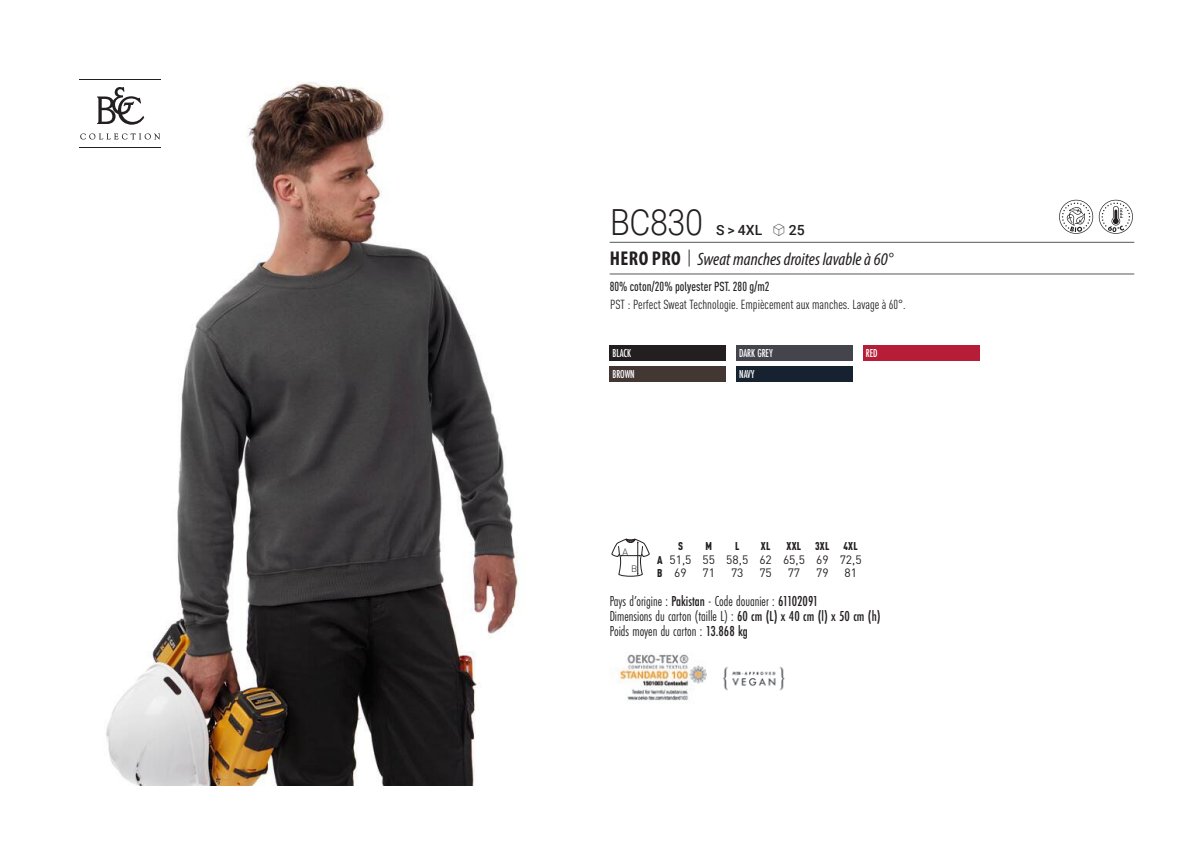
<style>
.page{position:relative;width:1191px;height:842px;background:#fff}
.page>*{position:absolute;margin:0;border:0;box-sizing:border-box;transform-origin:0 0}
.t1{font:300 36px "Roboto";letter-spacing:-.015em;color:#231f20;scale:.9 1}
.t2{font:italic 18px "Myriad Variable Concept";color:#231f20}
.t3{font:15px "Futura PT Cond";color:#231f20;scale:.95 1}
.t4{font:500 14px "Roboto";color:#231f20}
.t5{font:condensed 13px "DIN Pro";color:#231f20}
.grammage_2020{font:500 condensed 13px "DIN Pro";color:#231f20;scale:.95 1}
._88_tailles_tab_maig{font:12px/13.6px "DIN Pro";color:#231f20}
.Coloris_nuancier_bla{font:500 12px "Futura PT Cond";letter-spacing:-.01em;color:#fff;scale:.9 1}
._88_tailles_tab_maig-2{font:900 condensed 11.2px "DIN Pro";letter-spacing:.02em;color:#231f20;scale:.95 1}
.t6{font:300 9.2px "DIN";color:#231f20}
.s1{font-family:"Linotype Shapeshifter";font-weight:400;font-size:16px}
.s2{font-family:"Myriad Pro";font-weight:700;font-style:normal;font-stretch:condensed;font-size:20px}
.s3{font-family:"Roboto Condensed";font-weight:300;font-style:normal;font-size:20px}
.s4{font-weight:900;font-stretch:condensed;font-size:11.2px}
.s5{font-weight:500}
</style>
<div class="page">
<img style="left:106px;top:82px;width:413px;height:703px">
<hr style="left:79px;top:79px;width:82px;height:1px;background:#231f20">
<hr style="left:79px;top:147px;width:82px;height:1px;background:#231f20">
<svg style="left:80px;top:133px;width:80px;height:7px"></svg>
<svg style="left:97px;top:87px;width:47px;height:38px"></svg>
<div style="left:609px;top:345px;width:117px;height:16px;background:#231f20"></div>
<div style="left:609px;top:367px;width:117px;height:15px;background:#423733"></div>
<div style="left:736px;top:345px;width:116px;height:16px;background:#43444c"></div>
<div style="left:736px;top:367px;width:116px;height:15px;background:#172231"></div>
<div style="left:863px;top:345px;width:116px;height:16px;background:#b61e37"></div>
<svg style="left:1059px;top:200px;width:73px;height:34px"></svg>
<svg style="left:611px;top:539px;width:38px;height:37px"></svg>
<img style="left:619px;top:654px;width:87px;height:47px">
<img style="left:722px;top:667px;width:63px;height:24px">
<hr style="left:609px;top:242px;width:525px;height:1px;background:#57585a">
<hr style="left:609px;top:274px;width:525px;height:1px;background:#57585a">
<p class="t1" style="left:610px;top:197px;width:105px">BC830</p>
<p class="t4" style="left:716px;top:220px;width:90px">S &gt; 4XL <span class="s1">S</span> 25</p>
<p class="t2" style="left:610px;top:249px;width:284px"><span class="s2">HERO PRO</span> <span class="s3">|</span> Sweat manches droites lavable à 60°</p>
<p class="grammage_2020" style="left:609px;top:277px;width:170px">80% coton/20% polyester PST. 280 g/m2</p>
<p class="t5" style="left:610px;top:295px;width:297px">PST : Perfect Sweat Technologie. Empiècement aux manches. Lavage à 60°.</p>
<p class="Coloris_nuancier_bla" style="left:612px;top:346px;width:22px">BLACK</p>
<p class="Coloris_nuancier_bla" style="left:612px;top:367px;width:26px">BROWN</p>
<p class="Coloris_nuancier_bla" style="left:739px;top:346px;width:39px">DARK GREY</p>
<p class="Coloris_nuancier_bla" style="left:739px;top:367px;width:18px">NAVY</p>
<p class="Coloris_nuancier_bla" style="left:866px;top:346px;width:15px">RED</p>
<p class="t6" style="left:622px;top:546px;width:7px">A</p>
<p class="t6" style="left:631px;top:563px;width:8px">B</p>
<p class="_88_tailles_tab_maig-2" style="left:678px;top:538px;width:7px">S</p>
<p class="_88_tailles_tab_maig-2" style="left:705px;top:538px;width:8px">M</p>
<p class="_88_tailles_tab_maig-2" style="left:735px;top:538px;width:6px">L</p>
<p class="_88_tailles_tab_maig-2" style="left:761px;top:538px;width:12px">XL</p>
<p class="_88_tailles_tab_maig-2" style="left:786px;top:538px;width:46px">XXL 3XL</p>
<p class="_88_tailles_tab_maig-2" style="left:843px;top:538px;width:16px">4XL</p>
<p class="_88_tailles_tab_maig" style="left:657px;top:551px;width:206px"><span class="s4">A</span> 51,5 55 58,5 62 65,5 69 72,5<br><span class="s4">B</span> 69</p>
<p class="_88_tailles_tab_maig" style="left:702px;top:565px;width:14px">71</p>
<p class="_88_tailles_tab_maig" style="left:731px;top:565px;width:14px">73</p>
<p class="_88_tailles_tab_maig" style="left:759px;top:565px;width:14px">75</p>
<p class="_88_tailles_tab_maig" style="left:787px;top:565px;width:14px">77</p>
<p class="_88_tailles_tab_maig" style="left:816px;top:565px;width:14px">79</p>
<p class="_88_tailles_tab_maig" style="left:844px;top:565px;width:14px">81</p>
<p class="t3" style="left:609px;top:592px;width:221px">Pays d’origine : <span class="s5">Pakistan</span> - Code douanier : <span class="s5">61102091</span></p>
<p class="t3" style="left:609px;top:607px;width:287px">Dimensions du carton (taille L) : <span class="s5">60 cm (L) x 40 cm (l) x 50 cm (h)</span></p>
<p class="t3" style="left:609px;top:622px;width:147px">Poids moyen du carton : <span class="s5">13.868 kg</span></p>
</div>
